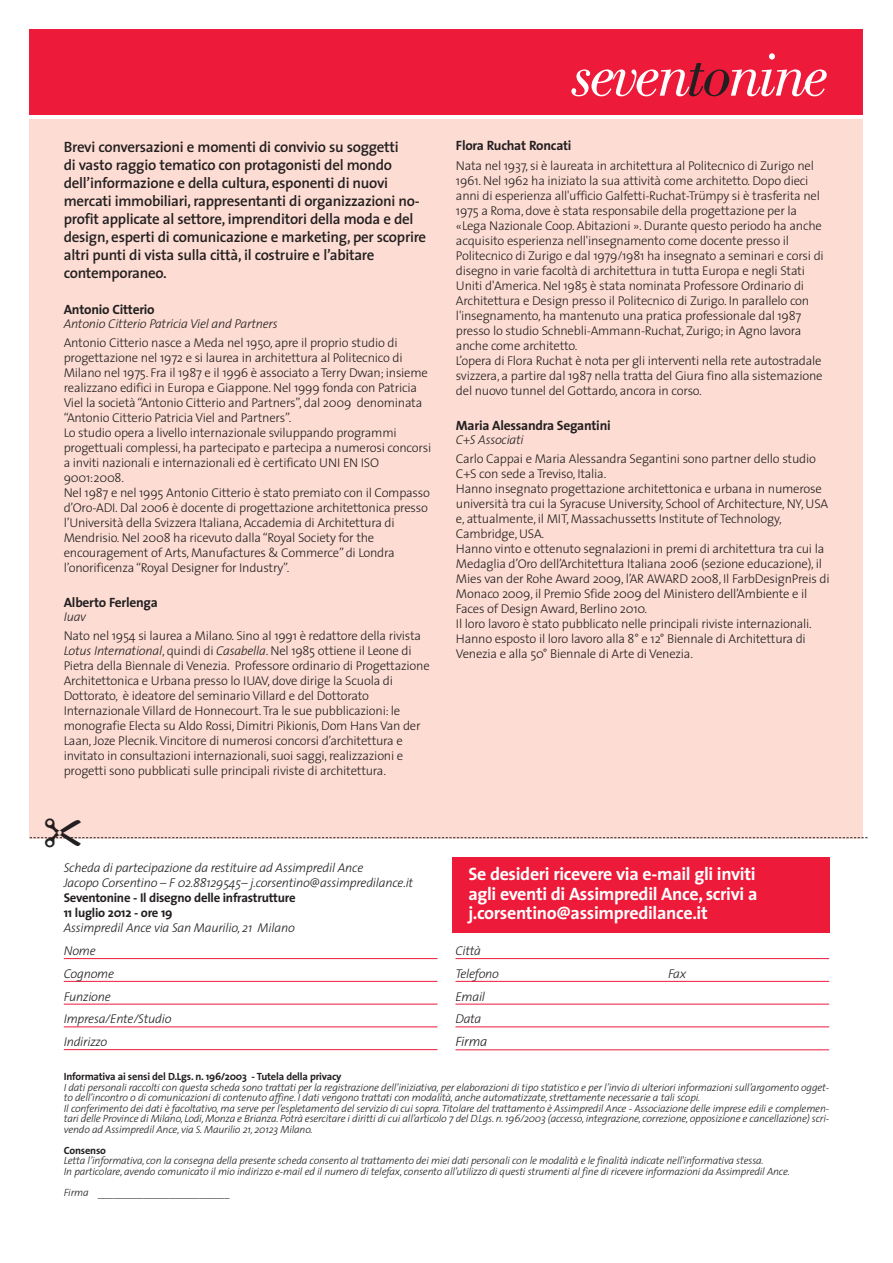
<style>
.page{position:relative;width:893px;height:1263px;background:#fff}
.page>*{position:absolute;margin:0;border:0;box-sizing:border-box;transform-origin:0 0}
.t1{font:italic 64.5px "Bodoni";letter-spacing:-.04em;color:#fff}
.t2{font:700 18px/19.5px "The Sans";letter-spacing:-.02em;color:#fff;text-align:justify}
.t3{font:600 15px/18px "The Sans";letter-spacing:-.02em;color:#231f20}
.t4{font:700 13.5px "The Sans";letter-spacing:-.02em;color:#231f20}
.t5{font:italic 300 13.5px "The Sans";letter-spacing:-.02em;color:#231f20}
.t6{font:300 12.75px/15px "The Sans";letter-spacing:-.02em;color:#231f20}
.t7{font:italic 300 12.75px/22.8px "The Sans";letter-spacing:-.02em;color:#231f20}
.t8{font:700 12.75px/15px "The Sans";letter-spacing:-.02em;color:#231f20}
.t9{font:italic 300 10.5px/10.5px "The Sans";letter-spacing:-.02em;color:#231f20}
.t10{font:700 10.5px "The Sans";letter-spacing:-.02em;color:#231f20}
.s1{font-style:italic}
.s2{color:#231f20}
</style>
<div class="page">
<div style="left:30px;top:119px;width:833px;height:720px;background:#fdddd3"></div>
<div style="left:30px;top:30px;width:833px;height:85px;background:#ed1a3a"></div>
<div style="left:452px;top:857px;width:377px;height:76px;background:#ed1a3a"></div>
<hr style="left:64px;top:958px;width:373px;height:1px;background:#ed1a3a">
<hr style="left:64px;top:981px;width:373px;height:1px;background:#ed1a3a">
<hr style="left:64px;top:1004px;width:373px;height:1px;background:#ed1a3a">
<hr style="left:64px;top:1026px;width:373px;height:1px;background:#ed1a3a">
<hr style="left:64px;top:1049px;width:373px;height:1px;background:#ed1a3a">
<hr style="left:455px;top:958px;width:374px;height:1px;background:#ed1a3a">
<hr style="left:455px;top:981px;width:374px;height:1px;background:#ed1a3a">
<hr style="left:455px;top:1004px;width:374px;height:1px;background:#ed1a3a">
<hr style="left:455px;top:1026px;width:374px;height:1px;background:#ed1a3a">
<hr style="left:455px;top:1049px;width:374px;height:1px;background:#ed1a3a">
<svg style="left:30px;top:837px;width:837px;height:2px"></svg>
<p class="t3" style="left:64px;top:139px;width:364px">Brevi conversazioni e momenti di convivio su soggetti<br>di vasto raggio tematico con protagonisti del mondo dell’informazione e della cultura, esponenti di nuovi mercati immobiliari, rappresentanti di organizzazioni no&shy;profit applicate al settore, imprenditori della moda e del design, esperti di comunicazione e marketing, per scoprire altri punti di vista sulla città, il costruire e l’abitare contemporaneo.</p>
<p class="t4" style="left:64px;top:305px;width:92px">Antonio Citterio</p>
<p class="t7" style="left:64px;top:313px;width:215px">Antonio Citterio Patricia Viel and Partners</p>
<p class="t6" style="left:64px;top:337px;width:369px">Antonio Citterio nasce a Meda nel 1950, apre il proprio studio di progettazione nel 1972 e si laurea in architettura al Politecnico di Milano nel 1975. Fra il 1987 e il 1996 è associato a Terry Dwan; insieme realizzano edifici in Europa e Giappone. Nel 1999 fonda con Patricia Viel la società “Antonio Citterio and Partners”, dal 2009 denominata “Antonio Citterio Patricia Viel and Partners”.<br>Lo studio opera a livello internazionale sviluppando programmi progettuali complessi, ha partecipato e partecipa a numerosi concorsi a inviti nazionali e internazionali ed è certificato UNI EN ISO 9001:2008.<br>Nel 1987 e nel 1995 Antonio Citterio è stato premiato con il Compasso d’Oro-ADI. Dal 2006 è docente di progettazione architettonica presso l’Università della Svizzera Italiana, Accademia di Architettura di Mendrisio. Nel 2008 ha ricevuto dalla “Royal Society for the encouragement of Arts, Manufactures &amp; Commerce”di Londra l’onorificenza “Royal Designer for Industry”.</p>
<p class="t4" style="left:64px;top:597px;width:96px">Alberto Ferlenga</p>
<p class="t7" style="left:64px;top:606px;width:24px">Iuav</p>
<p class="t6" style="left:64px;top:629px;width:368px">Nato nel 1954 si laurea a Milano. Sino al 1991 è redattore della rivista <span class="s1">Lotus International</span>, quindi di <span class="s1">Casabella</span>. Nel 1985 ottiene il Leone di Pietra della Biennale di Venezia. Professore ordinario di Progettazione Architettonica e Urbana presso lo IUAV, dove dirige la Scuola di Dottorato, è ideatore del seminario Villard e del Dottorato Internazionale Villard de Honnecourt.Tra le sue pubblicazioni: le monografie Electa su Aldo Rossi, Dimitri Pikionis, Dom Hans Van der Laan, Joze Plecnik.Vincitore di numerosi concorsi d’architettura e invitato in consultazioni internazionali, suoi saggi, realizzazioni e progetti sono pubblicati sulle principali riviste di architettura.</p>
<h1 class="t1" style="left:572px;top:51px;width:259px">seven<span class="s2">to</span>nine</h1>
<p class="t4" style="left:456px;top:141px;width:117px">Flora Ruchat Roncati</p>
<p class="t6" style="left:456px;top:159px;width:369px">Nata nel 1937, si è laureata in architettura al Politecnico di Zurigo nel 1961. Nel 1962 ha iniziato la sua attività come architetto. Dopo dieci anni di esperienza all'ufficio Galfetti-Ruchat-Trümpy si è trasferita nel 1975 a Roma, dove è stata responsabile della progettazione per la «Lega Nazionale Coop. Abitazioni ». Durante questo periodo ha anche acquisito esperienza nell'insegnamento come docente presso il Politecnico di Zurigo e dal 1979/1981 ha insegnato a seminari e corsi di disegno in varie facoltà di architettura in tutta Europa e negli Stati Uniti d'America. Nel 1985 è stata nominata Professore Ordinario di Architettura e Design presso il Politecnico di Zurigo. In parallelo con l'insegnamento, ha mantenuto una pratica professionale dal 1987 presso lo studio Schnebli-Ammann-Ruchat, Zurigo; in Agno lavora anche come architetto.<br>L’opera di Flora Ruchat è nota per gli interventi nella rete autostradale svizzera, a partire dal 1987 nella tratta del Giura fino alla sistemazione del nuovo tunnel del Gottardo, ancora in corso.</p>
<p class="t4" style="left:456px;top:420px;width:156px">Maria Alessandra Segantini</p>
<p class="t7" style="left:456px;top:429px;width:69px">C+S Associati</p>
<p class="t6" style="left:456px;top:452px;width:375px">Carlo Cappai e Maria Alessandra Segantini sono partner dello studio C+S con sede a Treviso, Italia.<br>Hanno insegnato progettazione architettonica e urbana in numerose università tra cui la Syracuse University, School of Architecture, NY, USA e, attualmente, il MIT, Massachussetts Institute of Technology, Cambridge, USA.<br>Hanno vinto e ottenuto segnalazioni in premi di architettura tra cui la Medaglia d’Oro dell’Architettura Italiana 2006 (sezione educazione), il Mies van der Rohe Award 2009, l’AR AWARD 2008, Il FarbDesignPreis di Monaco 2009, il Premio Sfide 2009 del Ministero dell’Ambiente e il Faces of Design Award, Berlino 2010.<br>Il loro lavoro è stato pubblicato nelle principali riviste internazionali.<br>Hanno esposto il loro lavoro alla 8° e 12° Biennale di Architettura di Venezia e alla 50° Biennale di Arte di Venezia.</p>
<p class="t7" style="left:64px;top:861px;width:351px;line-height:15px">Scheda di partecipazione da restituire ad Assimpredil Ance<br>Jacopo Corsentino – F 02.88129545– j.corsentino@assimpredilance.it</p>
<p class="t8" style="left:64px;top:891px;width:233px">Seventonine - Il disegno delle infrastrutture<br>11 luglio 2012 - ore 19</p>
<p class="t7" style="left:64px;top:917px;width:233px">Assimpredil Ance via San Maurilio, 21 Milano</p>
<h2 class="t2" style="left:468px;top:866px;width:291px">Se desideri ricevere via e-mail gli inviti agli eventi di Assimpredil Ance, scrivi a j.corsentino@assimpredilance.it</h2>
<p class="t7" style="left:64px;top:940px;width:109px">Nome<br>Cognome<br>Funzione<br>Impresa/Ente/Studio<br>Indirizzo</p>
<p class="t7" style="left:455px;top:940px;width:45px">Città<br>Telefono</p>
<p class="t7" style="left:455px;top:986px;width:31px">Email<br>Data</p>
<p class="t5" style="left:455px;top:1036px;width:33px">Firma</p>
<p class="t7" style="left:668px;top:963px;width:20px">Fax</p>
<p class="t10" style="left:64px;top:1072px;width:279px">Informativa ai sensi del D.Lgs. n. 196/2003 - Tutela della privacy</p>
<p class="t9" style="left:64px;top:1083px;width:767px">I dati personali raccolti con questa scheda sono trattati per la registrazione dell’iniziativa, per elaborazioni di tipo statistico e per l’invio di ulteriori informazioni sull’argomento ogget&shy;to dell’incontro o di comunicazioni di contenuto affine. I dati vengono trattati con modalità, anche automatizzate, strettamente necessarie a tali scopi.<br>Il conferimento dei dati è facoltativo, ma serve per l’espletamento del servizio di cui sopra.Titolare del trattamento è Assimpredil Ance - Associazione delle imprese edili e complemen&shy;tari delle Province di Milano, Lodi, Monza e Brianza. Potrà esercitare i diritti di cui all’articolo 7 del D.Lgs. n. 196/2003 (accesso, integrazione, correzione, opposizione e cancellazione) scri&shy;vendo ad Assimpredil Ance, via S. Maurilio 21, 20123 Milano.</p>
<p class="t10" style="left:64px;top:1146px;width:44px">Consenso</p>
<p class="t9" style="left:64px;top:1156px;width:728px">Letta l’informativa, con la consegna della presente scheda consento al trattamento dei miei dati personali con le modalità e le finalità indicate nell'informativa stessa.<br>In particolare, avendo comunicato il mio indirizzo e-mail ed il numero di telefax, consento all’utilizzo di questi strumenti al fine di ricevere informazioni da Assimpredil Ance.</p>
<p class="t9" style="left:64px;top:1188px;width:167px">Firma __________________________</p>
</div>
